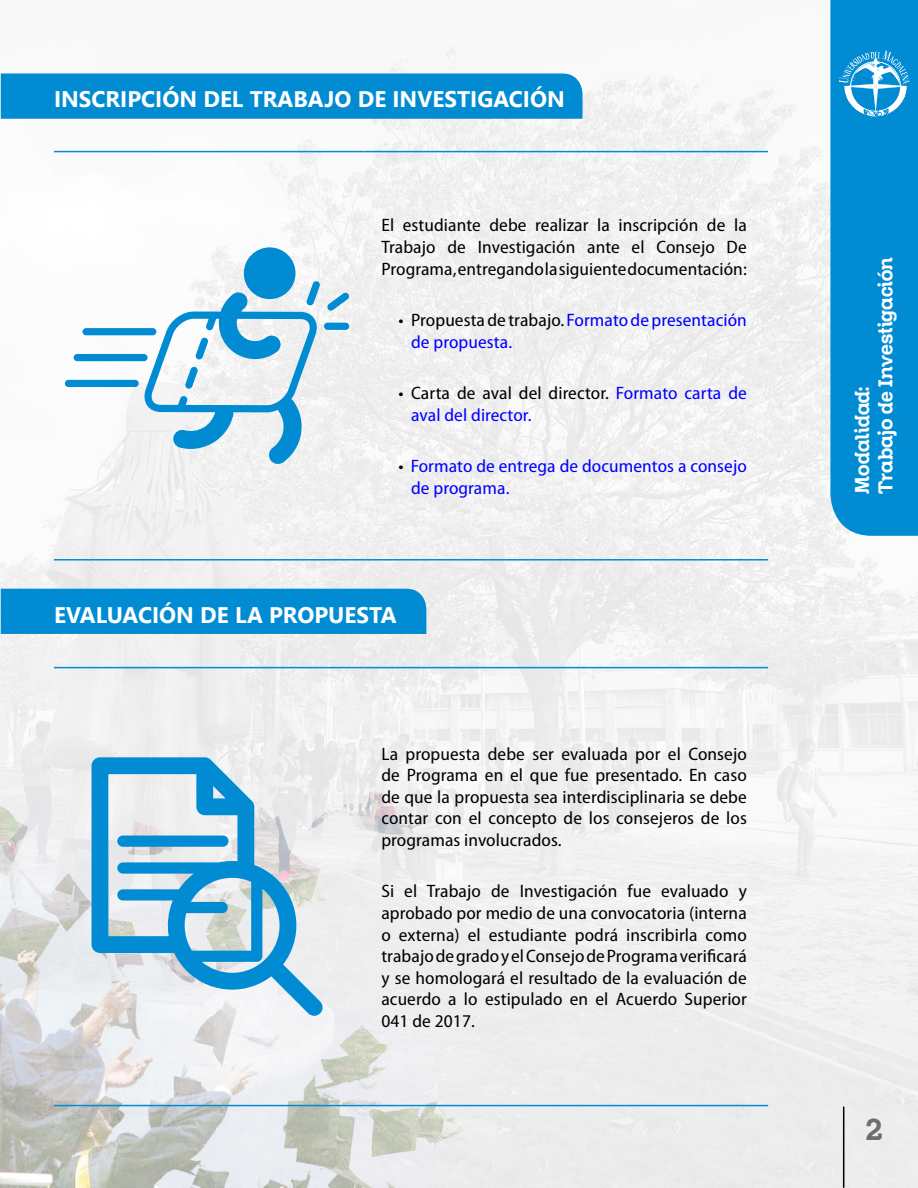
<style>
.page{position:relative;width:918px;height:1188px;background:#fff}
.page>*{position:absolute;margin:0;border:0;box-sizing:border-box;transform-origin:0 0}
.t1{font:30px "Zil Semi Slab";color:#706f6f}
.t2{font:700 22.5px "Leelawadee";color:#fff}
.t3{font:19.5px/23.4px "Zil Semi Slab";color:#fff}
.t4{font:semi-condensed 18px/21.6px "Myriad Pro";letter-spacing:.005em;color:#000;text-align:justify;scale:1.05 1}
.t5{font:semi-condensed 18px/21.6px "Myriad Pro";letter-spacing:.005em;color:#00f;scale:1.05 1}
.s1{color:#000}
</style>
<div class="page">
<img style="left:0;top:47px;width:918px;height:1141px">
<div style="left:830px;top:0;width:88px;height:536px;background:#018bd3"></div>
<svg style="left:839px;top:51px;width:70px;height:67px"></svg>
<hr style="left:843px;top:1107px;width:1px;height:80px;background:#000">
<div style="left:1px;top:73px;width:582px;height:46px;background:#018bd3"></div>
<div style="left:1px;top:589px;width:425px;height:45px;background:#018bd3"></div>
<hr style="left:54px;top:151px;width:310px;height:1px;background:#018bd3">
<hr style="left:364px;top:151px;width:404px;height:1px;background:#018bd3">
<hr style="left:54px;top:559px;width:310px;height:2px;background:#018bd3">
<hr style="left:364px;top:559px;width:404px;height:2px;background:#018bd3">
<svg style="left:65px;top:247px;width:284px;height:217px;fill:#f3f3f3"></svg>
<hr style="left:54px;top:667px;width:310px;height:1px;background:#018bd3">
<hr style="left:364px;top:667px;width:404px;height:1px;background:#018bd3">
<hr style="left:54px;top:1105px;width:310px;height:1px;background:#018bd3">
<hr style="left:364px;top:1105px;width:404px;height:1px;background:#018bd3">
<svg style="left:92px;top:757px;width:231px;height:259px"></svg>
<p class="t2" style="left:54px;top:86px;width:512px">INSCRIPCIÓN DEL TRABAJO DE INVESTIGACIÓN</p>
<p class="t4" style="left:381px;top:215px;width:350px">El estudiante debe realizar la inscripción de la Trabajo de Investigación ante el Consejo De Programa, entregando la siguiente documentación:</p>
<p class="t5" style="left:411px;top:310px;width:321px;text-indent:-13px"><span class="s1">• Propuesta de trabajo.</span> Formato de presentación de propuesta.</p>
<p class="t5" style="left:411px;top:382px;width:321px;text-indent:-13px"><span class="s1">• Carta de aval del director.</span> Formato carta de aval del director.</p>
<p class="t5" style="left:411px;top:455px;width:321px;text-indent:-13px"><span class="s1">•</span> Formato de entrega de documentos a consejo de programa.</p>
<p class="t2" style="left:54px;top:602px;width:344px">EVALUACIÓN DE LA PROPUESTA</p>
<p class="t4" style="left:381px;top:743px;width:350px">La propuesta debe ser evaluada por el Consejo de Programa en el que fue presentado. En caso de que la propuesta sea interdisciplinaria se debe contar con el concepto de los consejeros de los programas involucrados.</p>
<p class="t4" style="left:381px;top:881px;width:350px">Si el Trabajo de Investigación fue evaluado y aprobado por medio de una convocatoria (interna o externa) el estudiante podrá inscribirla como trabajo de grado y el Consejo de Programa verificará y se homologará el resultado de la evaluación de acuerdo a lo estipulado en el Acuerdo Superior 041 de 2017.</p>
<p class="t3" style="left:850px;top:494px;width:238px;rotate:-90deg">Modalidad:<br>Trabajo de Investigación</p>
<h1 class="t1" style="left:866px;top:1111px;width:18px">2</h1>
</div>
